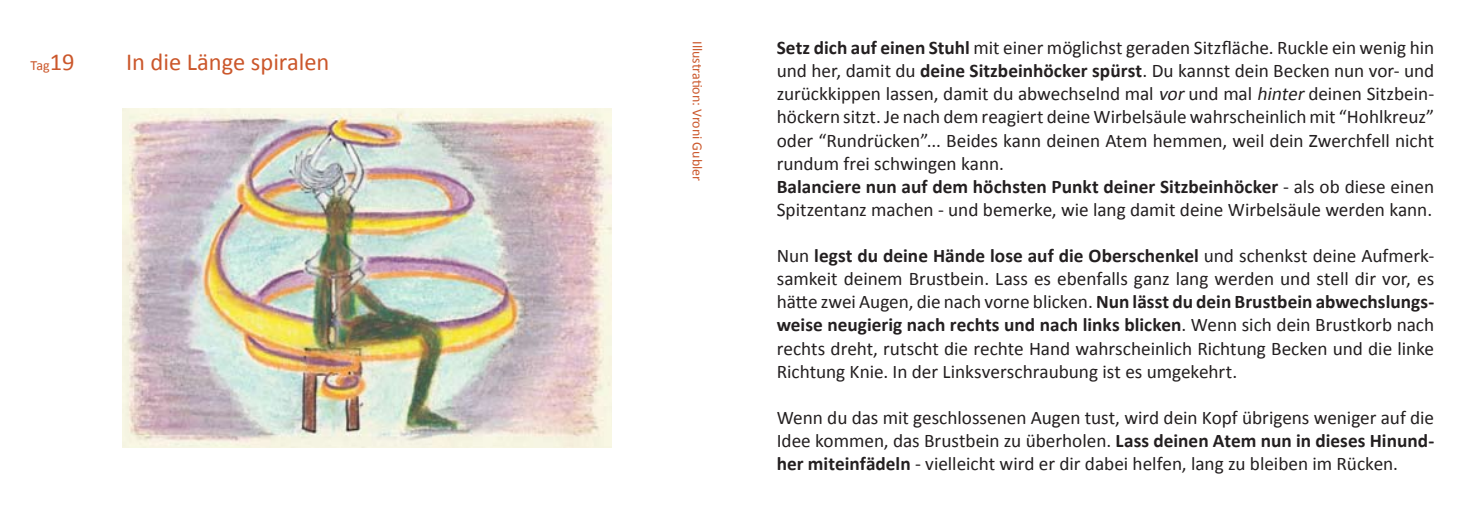
<style>
.page{position:relative;width:1474px;height:521px;background:#fff}
.page>*{position:absolute;margin:0;border:0;box-sizing:border-box;transform-origin:0 0}
.t1{font:24.5px "Calibri";color:#cb572b}
.t2{font:19.25px/23.1px "Calibri";letter-spacing:-.005em;color:#231f20;text-align:justify}
.t3{font:14px "Calibri";color:#cb572b}
.s1{font-size:24.5px}
.s2{font-weight:700}
.s3{font-style:italic}
</style>
<div class="page">
<img style="left:122px;top:108px;width:489px;height:339px">
<p class="t3" style="left:31px;top:56px;width:45px">Tag<span class="s1">19</span></p>
<p class="t1" style="left:126px;top:45px;width:205px">In die Länge spiralen</p>
<p class="t3" style="left:707px;top:41px;width:141px;rotate:90deg">Illustration: Vroni Gubler</p>
<p class="t2" style="left:776px;top:36px;width:659px;text-align:left"><span class="s2">Setz dich auf einen Stuhl</span> mit einer möglichst geraden Sitzfläche. Ruckle ein wenig hin und her, damit du <span class="s2">deine Sitzbeinhöcker spürst</span>. Du kannst dein Becken nun vor- und zurückkippen lassen, damit du abwechselnd mal <span class="s3">vor</span>und mal <span class="s3">hinter</span>deinen Sitzbein&shy;höckern sitzt. Je nach dem reagiert deine Wirbelsäule wahrscheinlich mit “Hohlkreuz” oder “Rundrücken”... Beides kann deinen Atem hemmen, weil dein Zwerchfell nicht rundum frei schwingen kann.<br><span class="s2">Balanciere nun auf dem höchsten Punkt deiner Sitzbeinhöcker</span> - als ob diese einen Spitzentanz machen - und bemerke, wie lang damit deine Wirbelsäule werden kann.</p>
<p class="t2" style="left:776px;top:244px;width:659px">Nun <span class="s2">legst du deine Hände lose auf die Oberschenkel</span> und schenkst deine Aufmerk&shy;samkeit deinem Brustbein. Lass es ebenfalls ganz lang werden und stell dir vor, es hätte zwei Augen, die nach vorne blicken. <span class="s2">Nun lässt du dein Brustbein abwechslungs&shy;weise neugierig nach rechts und nach links blicken</span>. Wenn sich dein Brustkorb nach rechts dreht, rutscht die rechte Hand wahrscheinlich Richtung Becken und die linke Richtung Knie. In der Linksverschraubung ist es umgekehrt.</p>
<p class="t2" style="left:776px;top:405px;width:659px">Wenn du das mit geschlossenen Augen tust, wird dein Kopf übrigens weniger auf die Idee kommen, das Brustbein zu überholen. <span class="s2">Lass deinen Atem nun in dieses Hinund&shy;her miteinfädeln</span> - vielleicht wird er dir dabei helfen, lang zu bleiben im Rücken.</p>
</div>
